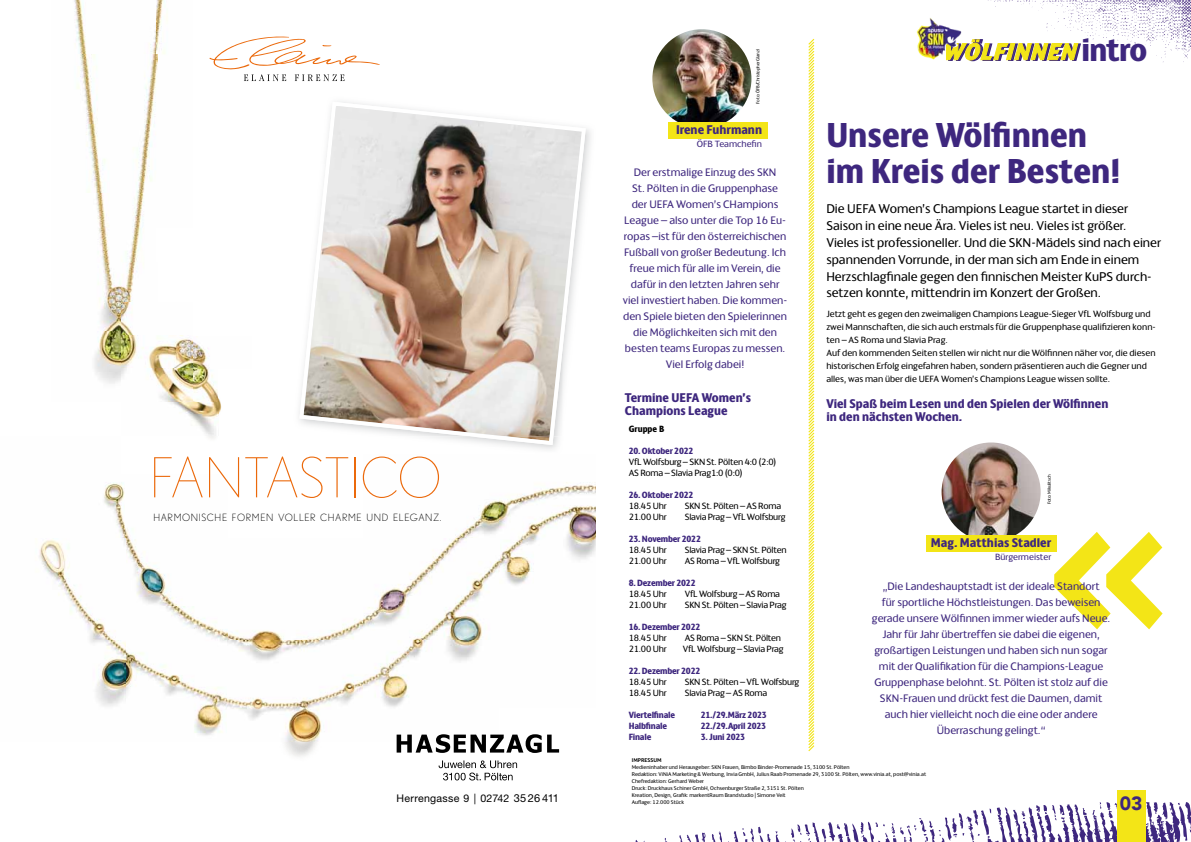
<style>
.page{position:relative;width:1191px;height:842px;background:#fff}
.page>*{position:absolute;margin:0;border:0;box-sizing:border-box;transform-origin:0 0}
.t1{font:200 55px "Nobel";letter-spacing:-.01em;color:#eb690b}
.t2{font:800 38.3px/36px "Champions";color:#3e277e}
.t3{font:italic 800 25.7px "Champions";color:#3e277e}
.t4{font:900 19.1px "Avenir";color:#3e277e}
.t5{font:14px/16.8px "Champions";color:#000}
.t6{font:800 14px/13px "Champions";color:#3e277e}
.t7{font:12px/16px "Champions";color:#3e277e;text-align:center}
.t8{font:10.6px "Helvetica Neue LT";letter-spacing:.025em;color:#000}
.t9{font:10px/13px "Champions";color:#000}
.t10{font:10px/11px "Champions";letter-spacing:-.02em;color:#000}
.t11{font:800 10px "Champions";letter-spacing:-.02em;color:#3e277e}
.t12{font:300 10px "Nobel";letter-spacing:.06em;color:#000}
.t13{font:10px "Champions";color:#3e277e}
.t14{font:800 10px "Champions";color:#000}
.t15{font:6px/7px "Champions";color:#000}
.t16{font:700 6px "Champions";color:#000}
.t17{font:5px "Champions";letter-spacing:-.02em;color:#000}
.s1{font-size:11px}
.s2{font-style:normal;font-size:35.7px}
</style>
<div class="page">
<img style="left:299px;top:102px;width:287px;height:334px">
<img style="left:74px;top:0;width:83px;height:332px">
<img style="left:157px;top:0;width:10px;height:70px">
<img style="left:94px;top:332px;width:28px;height:52px">
<img style="left:192px;top:340px;width:17px;height:29px">
<img style="left:165px;top:369px;width:57px;height:70px">
<img style="left:122px;top:303px;width:70px;height:98px">
<img style="left:39px;top:482px;width:86px;height:224px">
<img style="left:228px;top:619px;width:135px;height:123px">
<img style="left:363px;top:500px;width:137px;height:207px">
<img style="left:500px;top:482px;width:95px;height:299px">
<img style="left:125px;top:528px;width:103px;height:208px">
<img style="left:285px;top:742px;width:213px;height:39px">
<img style="left:469px;top:436px;width:84px;height:9px">
<svg style="left:209px;top:36px;width:171px;height:45px"></svg>
<svg style="left:438px;top:760px;width:79px;height:20px"></svg>
<svg style="left:396px;top:734px;width:163px;height:19px"></svg>
<img style="left:988px;top:0;width:203px;height:62px">
<svg style="left:966px;top:16px;width:116px;height:46px"></svg>
<img style="left:916px;top:18px;width:50px;height:43px">
<svg style="left:635px;top:838px;width:33px;height:4px"></svg>
<svg style="left:679px;top:800px;width:512px;height:42px"></svg>
<div style="left:1116px;top:791px;width:29px;height:51px;background:#f3e517"></div>
<svg style="left:808px;top:38px;width:7px;height:714px"></svg>
<img style="left:941px;top:442px;width:99px;height:99px;border-radius:50px">
<img style="left:652px;top:29px;width:99px;height:99px;border-radius:50px">
<div style="left:925px;top:535px;width:131px;height:17px;background:#f3e517"></div>
<div style="left:668px;top:122px;width:99px;height:16px;background:#f3e517"></div>
<h1 class="t1" style="left:150px;top:444px;width:293px">FANTASTICO</h1>
<p class="t12" style="left:153px;top:512px;width:289px">HARMONISCHE FORMEN VOLLER CHARME UND ELEGANZ.</p>
<p class="t8" style="left:396px;top:792px;width:164px">Herrengasse 9 | 02742 <span class="s1">35 26 411</span></p>
<p class="t17" style="left:754px;top:104px;width:56px;rotate:-90deg">Foto: ÖFB/Christopher Glanzl</p>
<p class="t6" style="left:676px;top:122px;width:88px">Irene Fuhrmann</p>
<p class="t13" style="left:697px;top:137px;width:67px">ÖFB Teamchefin</p>
<p class="t7" style="left:623px;top:163px;width:166px">Der erstmalige Einzug des SKN<br>St. Pölten in die Gruppenphase der UEFA Women’s CHampions<br>League – also unter die Top 16 Eu&shy;ropas –ist für den österreichischen<br>Fußball von großer Bedeutung. Ich freue mich für alle im Verein, die dafür in den letzten Jahren sehr viel investiert haben. Die kommen&shy;den Spiele bieten den Spielerinnen die Möglichkeiten sich mit den besten teams Europas zu messen.<br>Viel Erfolg dabei!</p>
<p class="t6" style="left:625px;top:389px;width:128px">Termine UEFA Women’s<br>Champions League</p>
<p class="t14" style="left:628px;top:421px;width:37px">Gruppe B</p>
<p class="t11" style="left:628px;top:443px;width:66px">20. Oktober 2022</p>
<p class="t10" style="left:628px;top:456px;width:149px">VfL Wolfsburg – SKN St. Pölten 4:0 (2:0)<br>AS Roma – Slavia Prag1:0 (0:0)</p>
<p class="t11" style="left:628px;top:487px;width:66px">26. Oktober 2022</p>
<p class="t9" style="left:628px;top:499px;width:39px">18.45 Uhr</p>
<p class="t10" style="left:684px;top:500px;width:98px">SKN St. Pölten – AS Roma</p>
<p class="t9" style="left:628px;top:510px;width:39px">21.00 Uhr</p>
<p class="t10" style="left:684px;top:511px;width:102px">Slavia Prag – VfL Wolfsburg</p>
<p class="t11" style="left:628px;top:531px;width:74px">23. November 2022</p>
<p class="t9" style="left:628px;top:543px;width:39px">18.45 Uhr</p>
<p class="t10" style="left:684px;top:544px;width:103px">Slavia Prag – SKN St. Pölten</p>
<p class="t9" style="left:628px;top:554px;width:39px">21.00 Uhr</p>
<p class="t10" style="left:684px;top:555px;width:97px">AS Roma – VfL Wolfsburg</p>
<p class="t11" style="left:628px;top:575px;width:68px">8. Dezember 2022</p>
<p class="t9" style="left:628px;top:587px;width:39px">18.45 Uhr</p>
<p class="t10" style="left:684px;top:588px;width:97px">VfL Wolfsburg – AS Roma</p>
<p class="t9" style="left:628px;top:598px;width:39px">21.00 Uhr</p>
<p class="t10" style="left:684px;top:599px;width:103px">SKN St. Pölten – Slavia Prag</p>
<p class="t11" style="left:628px;top:619px;width:73px">16. Dezember 2022</p>
<p class="t9" style="left:628px;top:631px;width:39px">18.45 Uhr</p>
<p class="t10" style="left:684px;top:632px;width:98px">AS Roma – SKN St. Pölten</p>
<p class="t9" style="left:628px;top:642px;width:39px">21.00 Uhr</p>
<p class="t10" style="left:682px;top:643px;width:102px">VfL Wolfsburg – Slavia Prag</p>
<p class="t11" style="left:628px;top:663px;width:73px">22. Dezember 2022</p>
<p class="t9" style="left:628px;top:675px;width:39px">18.45 Uhr</p>
<p class="t10" style="left:684px;top:676px;width:116px">SKN St. Pölten – VfL Wolfsburg</p>
<p class="t9" style="left:628px;top:686px;width:39px">18.45 Uhr</p>
<p class="t10" style="left:684px;top:687px;width:84px">Slavia Prag – AS Roma</p>
<p class="t11" style="left:628px;top:707px;width:48px">Viertelfinale</p>
<p class="t11" style="left:700px;top:707px;width:67px">21./29.März 2023</p>
<p class="t11" style="left:628px;top:718px;width:40px">Halbfinale</p>
<p class="t11" style="left:700px;top:718px;width:67px">22./29.April 2023</p>
<p class="t11" style="left:628px;top:729px;width:24px">Finale</p>
<p class="t11" style="left:700px;top:729px;width:46px">3. Juni 2023</p>
<h3 class="t3" style="left:944px;top:32px;width:204px">WÖLFINNEN <span class="s2">i nt ro</span></h3>
<h2 class="t2" style="left:826px;top:113px;width:295px">Unsere Wölfinnen im Kreis der Besten!</h2>
<p class="t5" style="left:826px;top:199px;width:336px">Die UEFA Women’s Champions League startet in dieser Saison in eine neue Ära. Vieles ist neu. Vieles ist größer.<br>Vieles ist professioneller. Und die SKN-Mädels sind nach einer spannenden Vorrunde, in der man sich am Ende in einem Herzschlagfinale gegen den finnischen Meister KuPS durch&shy;setzen konnte, mittendrin im Konzert der Großen.</p>
<p class="t9" style="left:826px;top:306px;width:331px">Jetzt geht es gegen den zweimaligen Champions League-Sieger VfL Wolfsburg und zwei Mannschaften, die sich auch erstmals für die Gruppenphase qualifizieren konn&shy;ten – AS Roma und Slavia Prag.<br>Auf den kommenden Seiten stellen wir nicht nur die Wölfinnen näher vor, die diesen historischen Erfolg eingefahren haben, sondern präsentieren auch die Gegner und alles, was man über die UEFA Women’s Champions League wissen sollte.</p>
<p class="t6" style="left:826px;top:396px;width:283px">Viel Spaß beim Lesen und den Spielen der Wölfinnen in den nächsten Wochen.</p>
<p class="t17" style="left:1045px;top:504px;width:31px;rotate:-90deg">Foto: Mikulitsch</p>
<p class="t6" style="left:931px;top:535px;width:122px">Mag. Matthias Stadler</p>
<p class="t13" style="left:995px;top:550px;width:58px">Bürgermeister</p>
<p class="t7" style="left:872px;top:577px;width:240px">„Die Landeshauptstadt ist der ideale Standort<br>für sportliche Höchstleistungen. Das beweisen gerade unsere Wölfinnen immer wieder aufs Neue.<br>Jahr für Jahr übertreffen sie dabei die eigenen, großartigen Leistungen und haben sich nun sogar mit der Qualifikation für die Champions-League Gruppenphase belohnt. St. Pölten ist stolz auf die SKN-Frauen und drückt fest die Daumen, damit auch hier vielleicht noch die eine oder andere Überraschung gelingt.“</p>
<p class="t16" style="left:632px;top:755px;width:31px">IMPRESSUM</p>
<p class="t15" style="left:632px;top:763px;width:296px">Medieninhaber und Herausgeber: SKN Frauen, Bimbo Binder-Promenade 15, 3100 St. Pölten<br>Redaktion: ViNiA Marketing &amp; Werbung, Invia GmbH, Julius Raab Promenade 29, 3100 St. Pölten, www.vinia.at, post@vinia.at Chefredaktion: Gerhard Weber<br>Druck: Druckhaus Schiner GmbH, Ochsenburger Straße 2, 3151 St. Pölten<br>Kreation, Design, Grafik: markentRaum Brandstudio | Simone Veit<br>Auflage: 12.000 Stück</p>
<h3 class="t4" style="left:1119px;top:787px;width:24px">03</h3>
</div>
